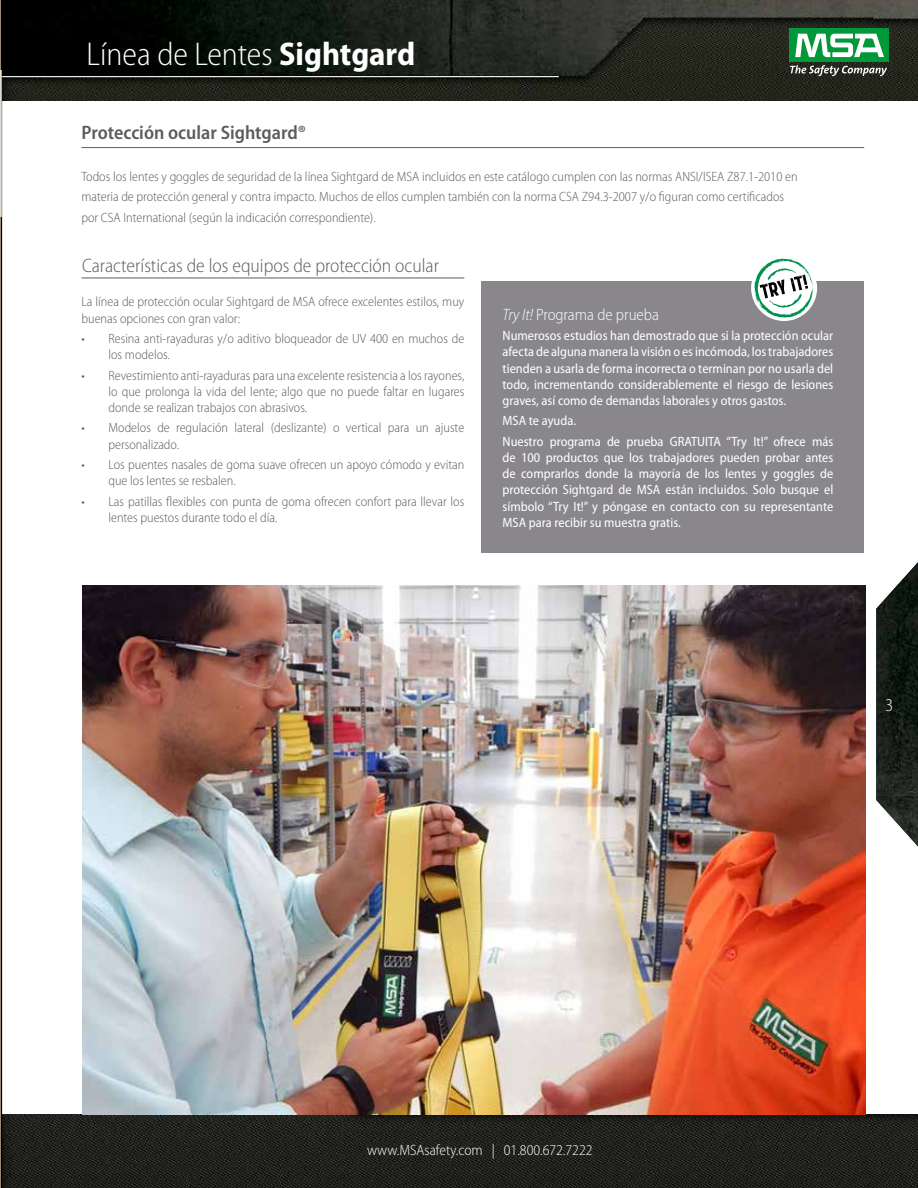
<style>
.page{position:relative;width:918px;height:1188px;background:#fff}
.page>*{position:absolute;margin:0;border:0;box-sizing:border-box;transform-origin:0 0}
.t1{font:300 semi-condensed 33px "Myriad Pro";color:#fff}
.t2{font:300 semi-condensed 19.5px "Myriad Pro";color:#5c5b5f}
.t3{font:600 semi-condensed 19.5px "Myriad Pro";color:#5c5b5f}
.t4{font:300 semi-condensed 18px "Myriad Pro";color:#fff}
.t5{font:300 semi-condensed 16.5px "Myriad Pro";color:#fff}
.t6{font:300 semi-condensed 15px "Myriad Pro";color:#fff}
.t7{font:300 semi-condensed 13.5px/16.2px "Myriad Pro";color:#5c5b5f}
.t8{font:semi-condensed 13.5px/16.2px "Myriad Pro";color:#fff;text-align:justify}
.s1{font-weight:700}
.s2{font-style:italic}
</style>
<div class="page">
<img style="left:2px;top:0;width:916px;height:100px">
<img style="left:2px;top:1115px;width:916px;height:73px">
<img style="left:876px;top:562px;width:42px;height:285px">
<svg style="left:790px;top:65px;width:97px;height:11px"></svg>
<div style="left:789px;top:29px;width:99px;height:33px;background:#009839"></div>
<svg style="left:795px;top:34px;width:89px;height:23px"></svg>
<img style="left:82px;top:586px;width:783px;height:529px">
<div style="left:482px;top:281px;width:382px;height:271px;background:#89878c"></div>
<hr style="left:81px;top:147px;width:783px;height:1px;background:#5c5b5f">
<hr style="left:81px;top:278px;width:383px;height:1px;background:#5c5b5f">
<div style="left:751px;top:255px;width:66px;height:66px;background:#fff;border-radius:50%"></div>
<svg style="left:754px;top:259px;width:59px;height:59px"></svg>
<hr style="left:0;top:76px;width:559px;height:1px;background:#fff">
<svg style="left:0;top:0;width:2px;height:1188px;background:#534b40"></svg>
<hr style="left:0;top:70px;width:1px;height:146px;background:#fff">
<h1 class="t1" style="left:87px;top:35px;width:330px">Línea de Lentes <span class="s1">Sightgard</span></h1>
<h2 class="t3" style="left:81px;top:120px;width:226px">Protección ocular Sightgard®</h2>
<p class="t7" style="left:81px;top:166px;width:718px;line-height:20.4px">Todos los lentes y goggles de seguridad de la línea Sightgard de MSA incluidos en este catálogo cumplen con las normas ANSI/ISEA Z87.1-2010 en materia de protección general y contra impacto. Muchos de ellos cumplen también con la norma CSA Z94.3-2007 y/o figuran como certificados por CSA International (según la indicación correspondiente).</p>
<h2 class="t2" style="left:82px;top:254px;width:358px">Características de los equipos de protección ocular</h2>
<p class="t7" style="left:81px;top:294px;width:384px">La línea de protección ocular Sightgard de MSA ofrece excelentes estilos, muy buenas opciones con gran valor:</p>
<p class="t7" style="left:108px;top:330px;width:357px;text-indent:-27px">• Resina anti-rayaduras y/o aditivo bloqueador de UV 400 en muchos de los modelos.</p>
<p class="t7" style="left:108px;top:367px;width:357px;text-align:justify;text-indent:-27px">• Revestimiento anti-rayaduras para una excelente resistencia a los rayones, lo que prolonga la vida del lente; algo que no puede faltar en lugares donde se realizan trabajos con abrasivos.</p>
<p class="t7" style="left:108px;top:420px;width:357px;text-indent:-27px">• Modelos de regulación lateral (deslizante) o vertical para un ajuste personalizado.</p>
<p class="t7" style="left:108px;top:456px;width:357px;text-indent:-27px">• Los puentes nasales de goma suave ofrecen un apoyo cómodo y evitan que los lentes se resbalen.</p>
<p class="t7" style="left:108px;top:493px;width:357px;text-indent:-27px">• Las patillas flexibles con punta de goma ofrecen confort para llevar los lentes puestos durante todo el día.</p>
<p class="t5" style="left:503px;top:304px;width:158px"><span class="s2">Try It!</span> Programa de prueba</p>
<p class="t8" style="left:503px;top:327px;width:332px">Numerosos estudios han demostrado que si la protección ocular afecta de alguna manera la visión o es incómoda, los trabajadores tienden a usarla de forma incorrecta o terminan por no usarla del todo, incrementando considerablemente el riesgo de lesiones graves, así como de demandas laborales y otros gastos.</p>
<p class="t8" style="left:503px;top:410px;width:332px;line-height:20.4px">MSA te ayuda.<br>Nuestro programa de prueba GRATUITA “Try It!” ofrece más</p>
<p class="t8" style="left:503px;top:449px;width:332px">de 100 productos que los trabajadores pueden probar antes de comprarlos donde la mayoría de los lentes y goggles de protección Sightgard de MSA están incluidos. Solo busque el símbolo “Try It!” y póngase en contacto con su representante MSA para recibir su muestra gratis.</p>
<h3 class="t4" style="left:885px;top:694px;width:10px">3</h3>
<p class="t6" style="left:367px;top:1141px;width:227px">www.MSAsafety.com | 01.800.672.7222</p>
</div>
